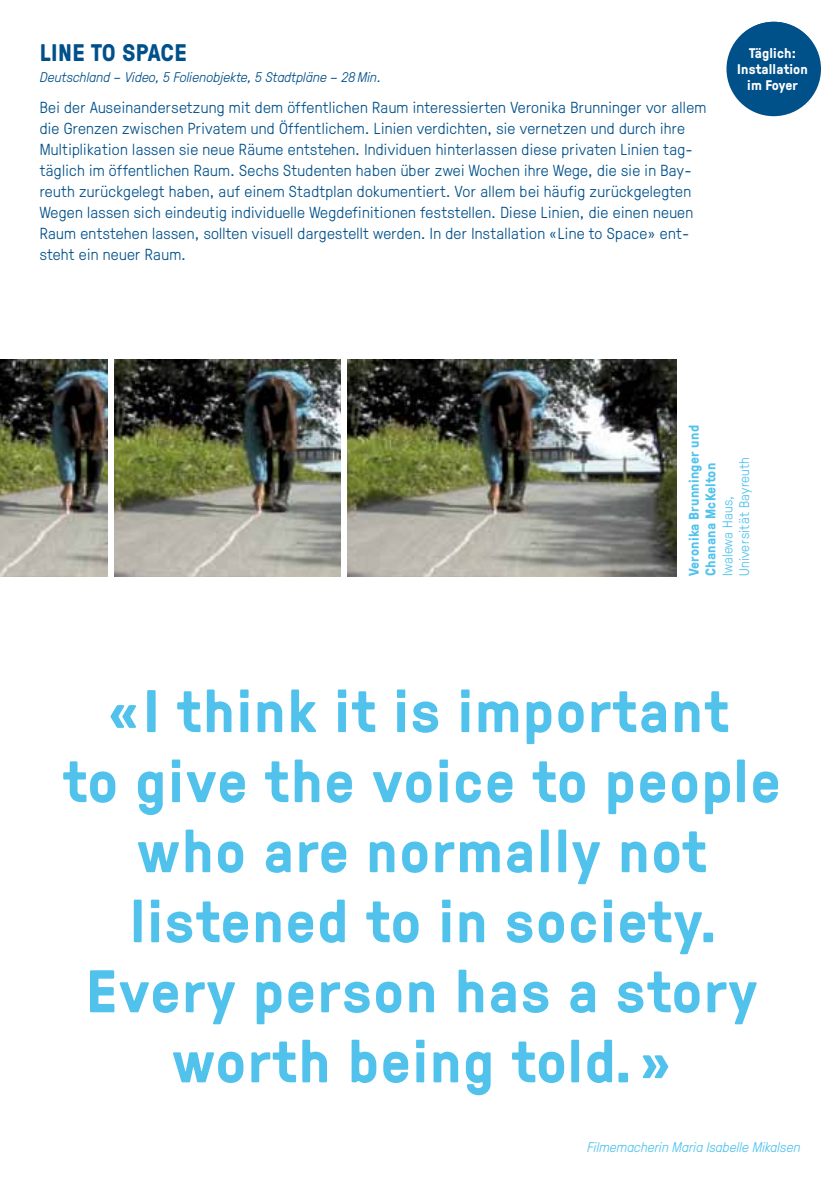
<style>
.page{position:relative;width:840px;height:1191px;background:#fff}
.page>*{position:absolute;margin:0;border:0;box-sizing:border-box;transform-origin:0 0}
.t1{font:700 60px/70px "GT Pressura";letter-spacing:.03em;color:#50c2ec;text-align:center}
.t2{font:700 24px "GT Pressura";letter-spacing:.02em;color:#00508a}
.t3{font:300 16px/21px "GT Pressura";letter-spacing:.02em;color:#00508a}
.t4{font:italic 300 14px "GT Pressura";letter-spacing:.01em;color:#00508a}
.t5{font:700 14px/16.8px "GT Pressura";letter-spacing:.02em;color:#50c2ec}
.t6{font:italic 300 14px "GT Pressura";letter-spacing:.01em;color:#50c2ec}
.t7{font:300 14px/16.8px "GT Pressura";letter-spacing:.02em;color:#50c2ec}
.t8{font:700 14px/16px "GT Pressura";letter-spacing:.01em;color:#fff;text-align:center}
</style>
<div class="page">
<img style="left:0;top:359px;width:108px;height:217px">
<img style="left:115px;top:359px;width:225px;height:217px">
<img style="left:347px;top:359px;width:328px;height:217px">
<div style="left:726px;top:22px;width:94px;height:94px;background:#00508a;border-radius:50%"></div>
<h2 class="t2" style="left:40px;top:35px;width:148px">Line to space</h2>
<p class="t4" style="left:40px;top:67px;width:342px">Deutschland – Video, 5 Folienobjekte, 5 Stadtpläne – 28Min.</p>
<p class="t3" style="left:40px;top:96px;width:667px">Bei der Auseinandersetzung mit dem öffentlichen Raum interessierten Veronika Brunninger vor allem die Grenzen zwischen Privatem und Öffentlichem. Linien verdichten, sie vernetzen und durch ihre Multiplikation lassen sie neue Räume entstehen. Individuen hinterlassen diese privaten Linien tag&shy;täglich im öffentlichen Raum. Sechs Studenten haben über zwei Wochen ihre Wege, die sie in Bay&shy;reuth zurückgelegt haben, auf einem Stadtplan dokumentiert. Vor allem bei häufig zurückgelegten Wegen lassen sich eindeutig individuelle Wegdefinitionen feststellen. Diese Linien, die einen neuen Raum entstehen lassen, sollten visuell dargestellt werden. In der Installation «Line to Space» ent&shy;steht ein neuer Raum.</p>
<p class="t8" style="left:736px;top:44px;width:72px">Täglich:<br>Installation im Foyer</p>
<p class="t5" style="left:684px;top:576px;width:153px;rotate:-90deg">Veronika Brunninger und<br>Chanana McKelton</p>
<p class="t7" style="left:717px;top:576px;width:121px;rotate:-90deg">Iwalewa Haus,<br>Universität Bayreuth</p>
<h1 class="t1" style="left:63px;top:674px;width:718px">«I think it is important<br>to give the voice to people who are normally not listened to in society.<br>Every person has a story worth being told. »</h1>
<p class="t6" style="left:587px;top:1136px;width:214px">Filmemacherin Maria Isabelle Mikalsen</p>
</div>
